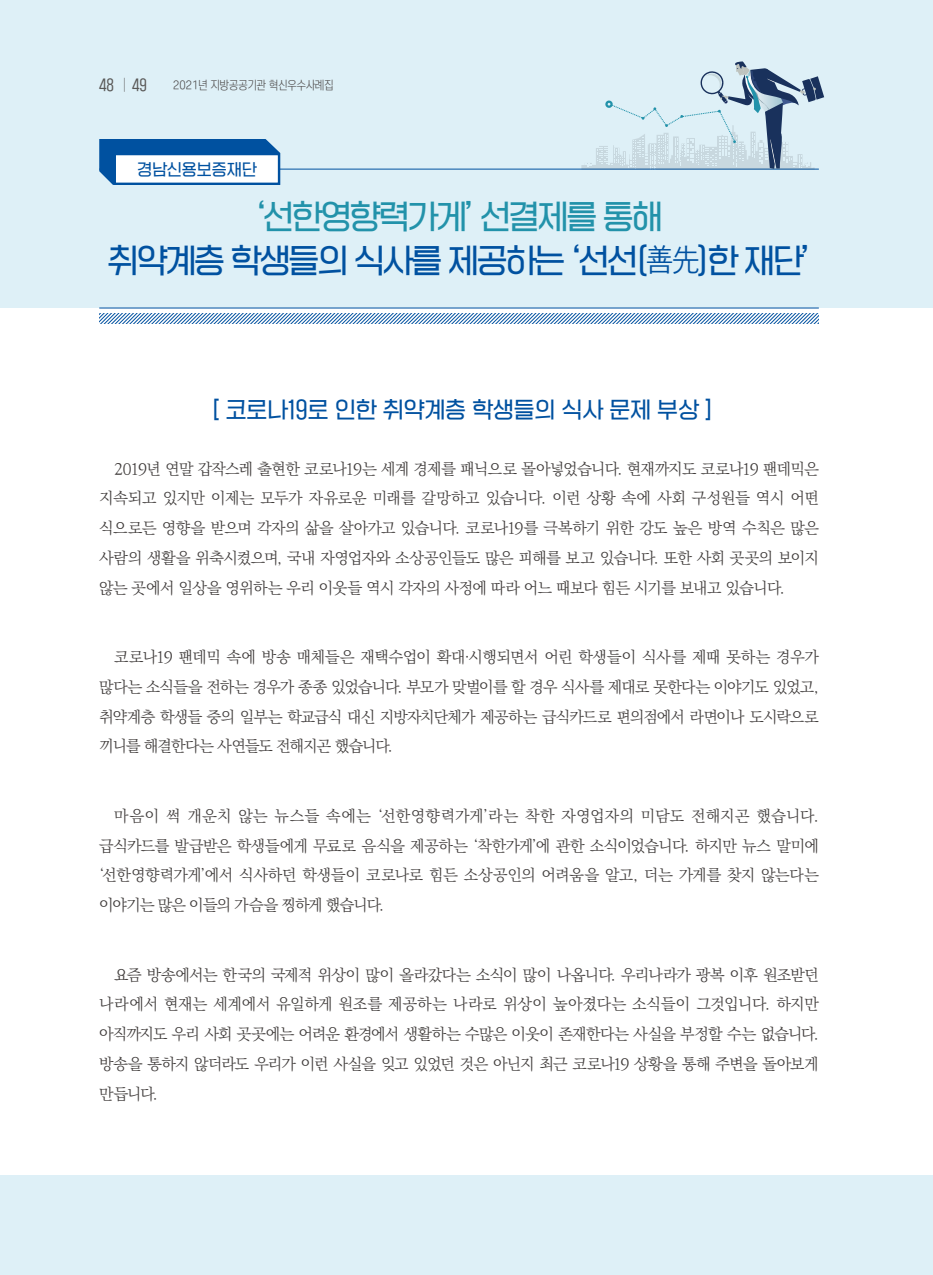
<style>
.page{position:relative;width:933px;height:1275px;background:#fff}
.page>*{position:absolute;margin:0;border:0;box-sizing:border-box;transform-origin:0 0}
.t1{font:32.38px/43.8px "SD Gyeokdong G204 Rg";letter-spacing:-.06em;color:#0051a0;text-align:center;scale:.95 1}
.t2{font:21.88px "SD Gyeokdong G204 Rg";color:#0051a0;scale:.95 1}
.t3{font:300 15.75px/29.8px "Ko Pub World Batang";letter-spacing:-.04em;color:#3f3b3a;text-align:justify}
.t4{font:15.75px "SD Gyeokdong G204 Rg";color:#0051a0;scale:.95 1}
.t5{font:14px "SD Gyeokdong G204 Rg";color:#595857;scale:.9 1}
.t6{font:12.25px "SD Gt Neo Cond c Lt";color:#4d4a4a}
.s1{font-family:"SD Gyeokdong G202 Ul"}
.s2{font-family:"Ko Pub World Dotum";font-weight:700;color:#2292aa}
.s3{color:#2292aa}
.s4{font-family:"Ko Pub World Dotum";font-weight:700}
.s5{font-family:"Ko Pub World Dotum";font-weight:300}
</style>
<div class="page">
<div style="left:0;top:0;width:933px;height:308px;background:#def0f7"></div>
<div style="left:0;top:1176px;width:933px;height:99px;background:#def0f7"></div>
<hr style="left:99px;top:308px;width:720px;height:1px;background:#0051a0">
<hr style="left:99px;top:169px;width:720px;height:1px;background:#0051a0">
<svg style="left:99px;top:313px;width:720px;height:10px"></svg>
<svg style="left:99px;top:139px;width:181px;height:46px;background:#0f5ba5"></svg>
<svg style="left:581px;top:61px;width:243px;height:109px"></svg>
<div style="left:115px;top:154px;width:164px;height:30px;background:#fff"></div>
<div style="left:114px;top:153px;width:166px;height:32px;border:2px solid #0051a0"></div>
<p class="t5" style="left:99px;top:78px;width:54px">48 <span class="s1">|</span> 49</p>
<p class="t6" style="left:173px;top:79px;width:162px">2021년 지방공공기관 혁신우수사례집</p>
<p class="t4" style="left:137px;top:161px;width:127px">경남신용보증재단</p>
<p class="t1" style="left:107px;top:196px;width:741px"><span class="s2">‘</span><span class="s3">선한영향력가게</span><span class="s2">’</span> <span class="s3">선결제를 통해<br></span>취약계층 학생들의 식사를 제공하는 <span class="s4">‘</span>선선(<span class="s5">善先</span>)한 재단<span class="s4">’</span></p>
<p class="t2" style="left:211px;top:398px;width:529px">[ 코로나19로 인한 취약계층 학생들의 식사 문제 부상 ]</p>
<p class="t3" style="left:99px;top:454px;width:721px;text-indent:15px">2019년 연말 갑작스레 출현한 코로나19는 세계 경제를 패닉으로 몰아넣었습니다. 현재까지도 코로나19 팬데믹은 지속되고 있지만 이제는 모두가 자유로운 미래를 갈망하고 있습니다. 이런 상황 속에 사회 구성원들 역시 어떤 식으로든 영향을 받으며 각자의 삶을 살아가고 있습니다. 코로나19를 극복하기 위한 강도 높은 방역 수칙은 많은 사람의 생활을 위축시켰으며, 국내 자영업자와 소상공인들도 많은 피해를 보고 있습니다. 또한 사회 곳곳의 보이지 않는 곳에서 일상을 영위하는 우리 이웃들 역시 각자의 사정에 따라 어느 때보다 힘든 시기를 보내고 있습니다.</p>
<p class="t3" style="left:99px;top:643px;width:721px;text-indent:15px">코로나19 팬데믹 속에 방송 매체들은 재택수업이 확대·시행되면서 어린 학생들이 식사를 제때 못하는 경우가 많다는 소식들을 전하는 경우가 종종 있었습니다. 부모가 맞벌이를 할 경우 식사를 제대로 못한다는 이야기도 있었고, 취약계층 학생들 중의 일부는 학교급식 대신 지방자치단체가 제공하는 급식카드로 편의점에서 라면이나 도시락으로 끼니를 해결한다는 사연들도 전해지곤 했습니다.</p>
<p class="t3" style="left:99px;top:801px;width:721px;text-indent:15px">마음이 썩 개운치 않는 뉴스들 속에는 ‘선한영향력가게’라는 착한 자영업자의 미담도 전해지곤 했습니다. 급식카드를 발급받은 학생들에게 무료로 음식을 제공하는 ‘착한가게’에 관한 소식이었습니다. 하지만 뉴스 말미에 ‘선한영향력가게’에서 식사하던 학생들이 코로나로 힘든 소상공인의 어려움을 알고, 더는 가게를 찾지 않는다는 이야기는 많은 이들의 가슴을 찡하게 했습니다.</p>
<p class="t3" style="left:99px;top:960px;width:721px;text-indent:15px">요즘 방송에서는 한국의 국제적 위상이 많이 올라갔다는 소식이 많이 나옵니다. 우리나라가 광복 이후 원조받던 나라에서 현재는 세계에서 유일하게 원조를 제공하는 나라로 위상이 높아졌다는 소식들이 그것입니다. 하지만 아직까지도 우리 사회 곳곳에는 어려운 환경에서 생활하는 수많은 이웃이 존재한다는 사실을 부정할 수는 없습니다. 방송을 통하지 않더라도 우리가 이런 사실을 잊고 있었던 것은 아닌지 최근 코로나19 상황을 통해 주변을 돌아보게 만듭니다.</p>
</div>
